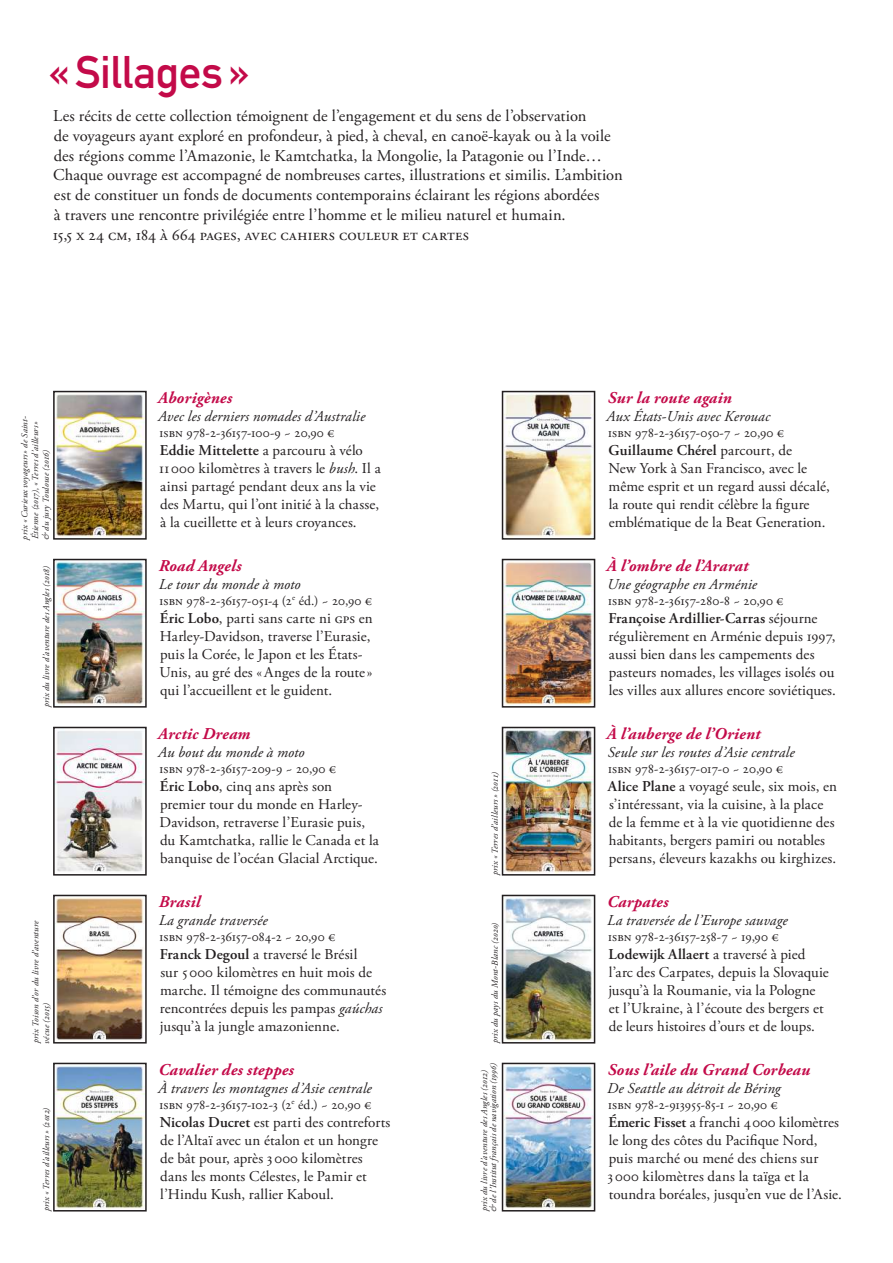
<style>
.page{position:relative;width:893px;height:1263px;background:#fff}
.page>*{position:absolute;margin:0;border:0;box-sizing:border-box;transform-origin:0 0}
.t1{font:45px "DIN Mittelschrift LTCE";letter-spacing:-.01em;color:#c30a49}
.t2{font:16.5px/19.8px "Adobe Garamond Pro";letter-spacing:.005em;color:#231f20}
.t3{font:italic 700 16.5px "Adobe Garamond Pro";letter-spacing:.01em;color:#c30a49}
.t4{font:15px/18px "Adobe Garamond Pro";letter-spacing:.005em;color:#231f20}
.t5{font:italic 15px "Adobe Garamond Pro";letter-spacing:.01em;color:#231f20}
.t6{font:13.5px "Adobe Garamond Pro";letter-spacing:.01em;color:#231f20}
.t7{font:italic 9px/10.8px "Adobe Garamond Pro";letter-spacing:.02em;color:#231f20}
.s1{font-weight:600}
.s2{font-style:italic}
</style>
<div class="page">
<img style="left:505px;top:394px;width:87px;height:143px">
<div style="left:502px;top:391px;width:93px;height:149px;border:2px solid #231f20"></div>
<img style="left:56px;top:394px;width:88px;height:143px">
<div style="left:53px;top:391px;width:94px;height:149px;border:2px solid #231f20"></div>
<img style="left:505px;top:730px;width:87px;height:142px">
<div style="left:502px;top:727px;width:93px;height:148px;border:2px solid #231f20"></div>
<img style="left:56px;top:730px;width:88px;height:142px">
<div style="left:53px;top:727px;width:94px;height:148px;border:2px solid #231f20"></div>
<img style="left:505px;top:1066px;width:87px;height:142px">
<div style="left:502px;top:1063px;width:93px;height:148px;border:2px solid #231f20"></div>
<img style="left:56px;top:1066px;width:88px;height:142px">
<div style="left:53px;top:1063px;width:94px;height:148px;border:2px solid #231f20"></div>
<img style="left:56px;top:562px;width:88px;height:143px">
<div style="left:53px;top:559px;width:94px;height:149px;border:2px solid #231f20"></div>
<img style="left:505px;top:562px;width:87px;height:143px">
<div style="left:502px;top:559px;width:93px;height:149px;border:2px solid #231f20"></div>
<img style="left:56px;top:898px;width:88px;height:142px">
<div style="left:53px;top:895px;width:94px;height:148px;border:2px solid #231f20"></div>
<img style="left:505px;top:898px;width:87px;height:142px">
<div style="left:502px;top:895px;width:93px;height:148px;border:2px solid #231f20"></div>
<h1 class="t1" style="left:48px;top:46px;width:204px">« Sillages »</h1>
<p class="t2" style="left:53px;top:106px;width:571px">Les récits de cette collection témoignent de l’engagement et du sens de l’observation<br>de voyageurs ayant exploré en profondeur, à pied, à cheval, en canoë-kayak ou à la voile des régions comme l’Amazonie, le Kamtchatka, la Mongolie, la Patagonie ou l’Inde… Chaque ouvrage est accompagné de nombreuses cartes, illustrations et similis. L’ambition est de constituer un fonds de documents contemporains éclairant les régions abordées<br>à travers une rencontre privilégiée entre l’homme et le milieu naturel et humain.<br>15,5 x 24 cm, 184 à 664 pages, avec cahiers couleur et cartes</p>
<p class="t7" style="left:19px;top:540px;width:125px;rotate:-90deg">prix «Curieux voyageurs» de Saint-<br>Étienne (2017), «Terres d’ailleurs » &amp; du jury Toulouse (2016)</p>
<p class="t7" style="left:41px;top:707px;width:143px;rotate:-90deg">prix du livre d’aventure des Angles (2018)</p>
<p class="t7" style="left:30px;top:1043px;width:125px;rotate:-90deg">prix Toison d’or du livre d’aventure vécue (2015)</p>
<p class="t7" style="left:41px;top:1211px;width:106px;rotate:-90deg">prix «Terres d’ailleurs » (2012)</p>
<p class="t3" style="left:158px;top:388px;width:75px">Aborigènes</p>
<p class="t5" style="left:158px;top:407px;width:209px">Avec les derniers nomades d’Australie</p>
<p class="t6" style="left:160px;top:425px;width:177px">isbn 978-2-36157-100-9 ~ 20,90 €</p>
<p class="t4" style="left:159px;top:442px;width:223px"><span class="s1">Eddie Mittelette</span> a parcouru à vélo 11000 kilomètres à travers le <span class="s2">bush</span>. Il a ainsi partagé pendant deux ans la vie des Martu, qui l’ont initié à la chasse, à la cueillette et à leurs croyances.</p>
<p class="t3" style="left:159px;top:556px;width:84px">Road Angels</p>
<p class="t5" style="left:159px;top:575px;width:143px">Le tour du monde à moto</p>
<p class="t6" style="left:160px;top:592px;width:214px">isbn 978-2-36157-051-4 (2<sup>e</sup> éd.) ~ 20,90 €</p>
<p class="t4" style="left:160px;top:610px;width:215px"><span class="s1">Éric Lobo</span>, parti sans carte ni gps en Harley-Davidson, traverse l’Eurasie, puis la Corée, le Japon et les États-Unis, au gré des «Anges de la route» qui l’accueillent et le guident.</p>
<p class="t3" style="left:158px;top:724px;width:94px">Arctic Dream</p>
<p class="t5" style="left:158px;top:743px;width:148px">Au bout du monde à moto</p>
<p class="t6" style="left:160px;top:760px;width:178px">isbn 978-2-36157-209-9 ~ 20,90 €</p>
<p class="t4" style="left:160px;top:778px;width:221px"><span class="s1">Éric Lobo</span>, cinq ans après son premier tour du monde en Harley-Davidson, retraverse l’Eurasie puis, du Kamtchatka, rallie le Canada et la banquise de l’océan Glacial Arctique.</p>
<p class="t3" style="left:159px;top:892px;width:43px">Brasil</p>
<p class="t5" style="left:159px;top:911px;width:110px">La grande traversée</p>
<p class="t6" style="left:160px;top:928px;width:177px">isbn 978-2-36157-084-2 ~ 20,90 €</p>
<p class="t4" style="left:160px;top:946px;width:228px"><span class="s1">Franck Degoul</span> a traversé le Brésil<br>sur 5000 kilomètres en huit mois de marche. Il témoigne des communautés rencontrées depuis les pampas <span class="s2">gaúchas </span>jusqu’à la jungle amazonienne.</p>
<p class="t3" style="left:158px;top:1060px;width:137px">Cavalier des steppes</p>
<p class="t5" style="left:158px;top:1079px;width:215px">À travers les montagnes d’Asie centrale</p>
<p class="t6" style="left:160px;top:1096px;width:213px">isbn 978-2-36157-102-3 (2<sup>e</sup> éd.) ~ 20,90 €</p>
<p class="t4" style="left:160px;top:1114px;width:232px"><span class="s1">Nicolas Ducret</span> est parti des contreforts de l’Altaï avec un étalon et un hongre de bât pour, après 3000 kilomètres dans les monts Célestes, le Pamir et l’Hindu Kush, rallier Kaboul.</p>
<p class="t3" style="left:608px;top:388px;width:125px">Sur la route again</p>
<p class="t5" style="left:607px;top:407px;width:165px">Aux États-Unis avec Kerouac</p>
<p class="t6" style="left:608px;top:425px;width:177px">isbn 978-2-36157-050-7 ~ 20,90 €</p>
<p class="t4" style="left:608px;top:442px;width:223px"><span class="s1">Guillaume Chérel</span> parcourt, de<br>New York à San Francisco, avec le même esprit et un regard aussi décalé, la route qui rendit célèbre la figure emblématique de la Beat Generation.</p>
<p class="t7" style="left:490px;top:875px;width:105px;rotate:-90deg">prix «Terres d’ailleurs » (2011)</p>
<p class="t7" style="left:490px;top:1043px;width:123px;rotate:-90deg">prix du pays du Mont-Blanc (2020)</p>
<p class="t3" style="left:607px;top:556px;width:143px">À l’ombre de l’Ararat</p>
<p class="t5" style="left:607px;top:575px;width:152px">Une géographe en Arménie</p>
<p class="t6" style="left:608px;top:592px;width:177px">isbn 978-2-36157-280-8 ~ 20,90 €</p>
<p class="t4" style="left:608px;top:610px;width:229px"><span class="s1">Françoise Ardillier-Carras</span> séjourne régulièrement en Arménie depuis 1997, aussi bien dans les campements des pasteurs nomades, les villages isolés ou les villes aux allures encore soviétiques.</p>
<p class="t3" style="left:607px;top:724px;width:155px">À l’auberge de l’Orient</p>
<p class="t5" style="left:608px;top:743px;width:188px">Seule sur les routes d’Asie centrale</p>
<p class="t6" style="left:608px;top:760px;width:176px">isbn 978-2-36157-017-0 ~ 20,90 €</p>
<p class="t4" style="left:608px;top:778px;width:231px"><span class="s1">Alice Plane</span> a voyagé seule, six mois, en s’intéressant, via la cuisine, à la place de la femme et à la vie quotidienne des habitants, bergers pamiri ou notables persans, éleveurs kazakhs ou kirghizes.</p>
<p class="t3" style="left:607px;top:892px;width:63px">Carpates</p>
<p class="t5" style="left:607px;top:911px;width:182px">La traversée de l’Europe sauvage</p>
<p class="t6" style="left:608px;top:928px;width:172px">isbn 978-2-36157-258-7 ~ 19,90 €</p>
<p class="t4" style="left:608px;top:946px;width:222px"><span class="s1">Lodewijk Allaert</span> a traversé à pied l’arc des Carpates, depuis la Slovaquie jusqu’à la Roumanie, via la Pologne et l’Ukraine, à l’écoute des bergers et de leurs histoires d’ours et de loups.</p>
<p class="t7" style="left:480px;top:1212px;width:151px;line-height:9px;rotate:-90deg">prix du livre d’aventure des Angles (2012) &amp; de l’Institut français de navigation (1996)</p>
<p class="t3" style="left:608px;top:1060px;width:204px">Sous l’aile du Grand Corbeau</p>
<p class="t5" style="left:607px;top:1079px;width:175px">De Seattle au détroit de Béring</p>
<p class="t6" style="left:608px;top:1096px;width:171px">isbn 978-2-913955-85-1 ~ 20,90 €</p>
<p class="t4" style="left:608px;top:1114px;width:236px"><span class="s1">Émeric Fisset</span> a franchi 4000 kilomètres le long des côtes du Pacifique Nord, puis marché ou mené des chiens sur 3000 kilomètres dans la taïga et la toundra boréales, jusqu’en vue de l’Asie.</p>
</div>
